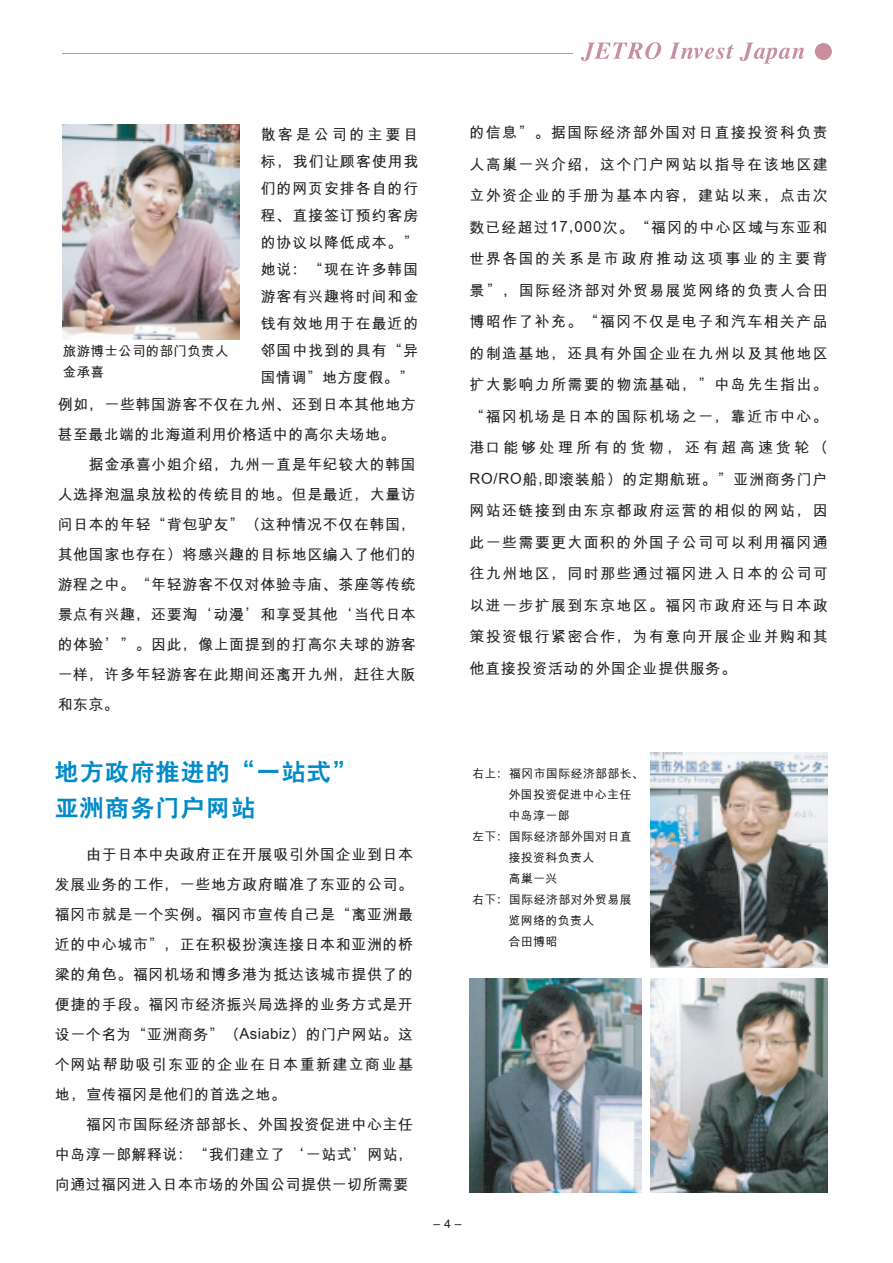
<style>
.page{position:relative;width:893px;height:1263px;background:#fff}
.page>*{position:absolute;margin:0;border:0;box-sizing:border-box;transform-origin:0 0}
.t1{font:800 24px/36px "C Hei 2 GB";letter-spacing:.05em;color:#008ac9}
.t2{font:700 15px/30px "M Hei GB";letter-spacing:.04em;color:#231f20}
.t3{font:700 13.5px/21px "M Hei GB";letter-spacing:.025em;color:#231f20}
.t4{font:700 12px "M Hei GB";letter-spacing:.025em;color:#231f20}
.t5{font:12px "Helvetica";color:#231f20}
</style>
<div class="page">
<svg style="left:581px;top:42px;width:80px;height:19px"></svg>
<svg style="left:669px;top:43px;width:64px;height:16px"></svg>
<svg style="left:740px;top:43px;width:64px;height:21px"></svg>
<div style="left:815px;top:43px;width:17px;height:17px;background:#c88f9f;border-radius:50%"></div>
<hr style="left:63px;top:53px;width:510px;height:1px;background:#c88f9f">
<img style="left:63px;top:125px;width:177px;height:214px">
<img style="left:651px;top:753px;width:177px;height:214px">
<img style="left:651px;top:979px;width:177px;height:214px">
<img style="left:469px;top:978px;width:173px;height:215px">
<p class="t3" style="left:63px;top:341px;width:167px">旅游博士公司的部门负责人金承喜</p>
<p class="t2" style="left:261px;top:120px;width:159px;line-height:27px;text-align:justify">散客是公司的主要目标，我们让顾客使用我们的网页安排各自的行程、直接签订预约客房的协议以降低成本。”她说：“现在许多韩国游客有兴趣将时间和金钱有效地用于在最近的邻国中找到的具有“异国情调”地方度假。”</p>
<p class="t2" style="left:58px;top:389px;width:360px">例如，一些韩国游客不仅在九州、还到日本其他地方甚至最北端的北海道利用价格适中的高尔夫场地。<br>　　据金承喜小姐介绍，九州一直是年纪较大的韩国人选择泡温泉放松的传统目的地。但是最近，大量访问日本的年轻“背包驴友”（这种情况不仅在韩国，其他国家也存在）将感兴趣的目标地区编入了他们的游程之中。“年轻游客不仅对体验寺庙、茶座等传统景点有兴趣，还要淘‘动漫’和享受其他‘当代日本的体验’”。因此，像上面提到的打高尔夫球的游客一样，许多年轻游客在此期间还离开九州，赶往大阪和东京。</p>
<p class="t2" style="left:469px;top:117px;width:360px;line-height:31.5px;text-align:justify">的信息”。据国际经济部外国对日直接投资科负责人高巢一兴介绍，这个门户网站以指导在该地区建立外资企业的手册为基本内容，建站以来，点击次数已经超过17,000次。“福冈的中心区域与东亚和世界各国的关系是市政府推动这项事业的主要背景”，国际经济部对外贸易展览网络的负责人合田博昭作了补充。“福冈不仅是电子和汽车相关产品的制造基地，还具有外国企业在九州以及其他地区扩大影响力所需要的物流基础，”中岛先生指出。“福冈机场是日本的国际机场之一，靠近市中心。港口能够处理所有的货物，还有超高速货轮（RO/RO船,即滚装船）的定期航班。”亚洲商务门户网站还链接到由东京都政府运营的相似的网站，因此一些需要更大面积的外国子公司可以利用福冈通往九州地区，同时那些通过福冈进入日本的公司可以进一步扩展到东京地区。福冈市政府还与日本政策投资银行紧密合作，为有意向开展企业并购和其他直接投资活动的外国企业提供服务。</p>
<h1 class="t1" style="left:55px;top:756px;width:303px">地方政府推进的“一站式”亚洲商务门户网站</h1>
<p class="t4" style="left:472px;top:768px;width:173px">右上：福冈市国际经济部部长、</p>
<p class="t4" style="left:509px;top:789px;width:124px">外国投资促进中心主任</p>
<p class="t4" style="left:509px;top:810px;width:63px">中岛淳一郎</p>
<p class="t4" style="left:472px;top:831px;width:161px">左下：国际经济部外国对日直</p>
<p class="t4" style="left:509px;top:852px;width:87px">接投资科负责人</p>
<p class="t4" style="left:509px;top:873px;width:50px">高巢一兴</p>
<p class="t4" style="left:472px;top:894px;width:161px">右下：国际经济部对外贸易展</p>
<p class="t4" style="left:509px;top:915px;width:87px">览网络的负责人</p>
<p class="t4" style="left:509px;top:936px;width:50px">合田博昭</p>
<p class="t2" style="left:55px;top:839px;width:360px">　　由于日本中央政府正在开展吸引外国企业到日本发展业务的工作，一些地方政府瞄准了东亚的公司。福冈市就是一个实例。福冈市宣传自己是“离亚洲最近的中心城市”，正在积极扮演连接日本和亚洲的桥梁的角色。福冈机场和博多港为抵达该城市提供了的便捷的手段。福冈市经济振兴局选择的业务方式是开设一个名为“亚洲商务”（Asiabiz）的门户网站。这个网站帮助吸引东亚的企业在日本重新建立商业基地，宣传福冈是他们的首选之地。<br>　　福冈市国际经济部部长、外国投资促进中心主任中岛淳一郎解释说：“我们建立了 ‘一站式’网站，向通过福冈进入日本市场的外国公司提供一切所需要</p>
<p class="t5" style="left:433px;top:1216px;width:30px">– 4 –</p>
</div>
